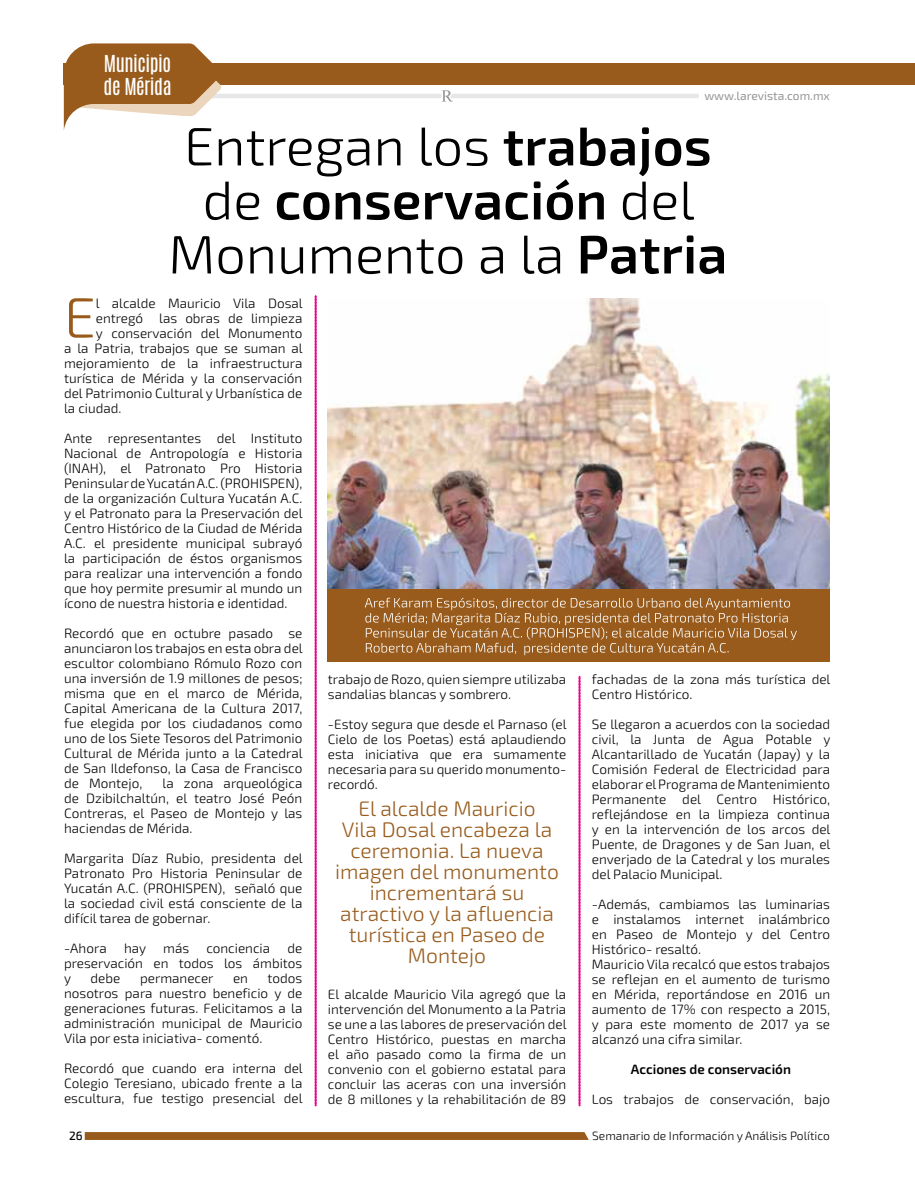
<style>
.page{position:relative;width:915px;height:1191px;background:#fff}
.page>*{position:absolute;margin:0;border:0;box-sizing:border-box;transform-origin:0 0}
.t1{font:300 57px "Exo 2";color:#985b1b}
.t2{font:300 54px/54px "Exo 2";color:#000;text-align:center}
.t3{font:300 21px/21px "Exo 2";color:#985b1b;text-align:center}
.t4{font:19.5px/23.4px "Antonio";letter-spacing:-.025em;color:#fff}
.t5{font:300 13.5px/15px "Exo 2";color:#000;text-align:justify}
.t6{font:600 13.5px "Exo 2";color:#000}
.t7{font:300 12px "Exo 2";color:#000}
.t8{font:12px "Exo 2";color:#939598}
.t9{font:500 12px "Exo 2";color:#000}
.s1{font-weight:600}
</style>
<div class="page">
<hr style="left:64px;top:94px;width:377px;height:4px;background:#e6e7e8">
<hr style="left:441px;top:94px;width:257px;height:4px;background:#e6e7e8">
<svg style="left:441px;top:90px;width:12px;height:12px"></svg>
<svg style="left:85px;top:1132px;width:503px;height:8px;background:#995d1e"></svg>
<div style="left:64px;top:64px;width:850px;height:21px;background:#985b1b"></div>
<svg style="left:64px;top:43px;width:157px;height:86px"></svg>
<svg style="left:315px;top:295px;width:1px;height:811px"></svg>
<svg style="left:578px;top:676px;width:2px;height:430px"></svg>
<img style="left:327px;top:298px;width:502px;height:291px">
<div style="left:327px;top:589px;width:502px;height:73px;background:#985b1b"></div>
<svg style="left:364px;top:597px;width:432px;height:58px"></svg>
<h3 class="t4" style="left:103px;top:52px;width:69px">Municipio de Mérida</h3>
<p class="t8" style="left:704px;top:89px;width:127px">www.larevista.com.mx</p>
<h2 class="t2" style="left:168px;top:121px;width:560px">Entregan los <span class="s1">trabajos </span>de <span class="s1">conservación</span> del<br>Monumento a la <span class="s1">Patria</span></h2>
<h1 class="t1" style="left:64px;top:285px;width:33px">E</h1>
<p class="t5" style="left:96px;top:296px;width:208px">l alcalde Mauricio Vila Dosal</p>
<p class="t5" style="left:96px;top:311px;width:208px">entregó las obras de limpieza</p>
<p class="t5" style="left:96px;top:326px;width:208px">y conservación del Monumento</p>
<p class="t5" style="left:64px;top:341px;width:240px">a la Patria, trabajos que se suman al</p>
<p class="t5" style="left:64px;top:356px;width:240px">mejoramiento de la infraestructura</p>
<p class="t5" style="left:64px;top:371px;width:240px">turística de Mérida y la conservación</p>
<p class="t5" style="left:64px;top:386px;width:240px">del Patrimonio Cultural y Urbanística de</p>
<p class="t5" style="left:64px;top:401px;width:59px">la ciudad.</p>
<p class="t5" style="left:64px;top:431px;width:240px">Ante representantes del Instituto Nacional de Antropología e Historia (INAH), el Patronato Pro Historia Peninsular de Yucatán A.C. (PROHISPEN), de la organización Cultura Yucatán A.C. y el Patronato para la Preservación del Centro Histórico de la Ciudad de Mérida A.C. el presidente municipal subrayó la participación de éstos organismos para realizar una intervención a fondo que hoy permite presumir al mundo un ícono de nuestra historia e identidad.</p>
<p class="t5" style="left:64px;top:626px;width:240px">Recordó que en octubre pasado se anunciaron los trabajos en esta obra del escultor colombiano Rómulo Rozo con una inversión de 1.9 millones de pesos; misma que en el marco de Mérida, Capital Americana de la Cultura 2017, fue elegida por los ciudadanos como uno de los Siete Tesoros del Patrimonio Cultural de Mérida junto a la Catedral de San Ildefonso, la Casa de Francisco de Montejo,</p>
<p class="t5" style="left:64px;top:776px;width:240px;text-indent:98px">la zona arqueológica de Dzibilchaltún, el teatro José Peón Contreras, el Paseo de Montejo y las haciendas de Mérida.</p>
<p class="t5" style="left:64px;top:851px;width:240px">Margarita Díaz Rubio, presidenta del Patronato Pro Historia Peninsular de Yucatán A.C. (PROHISPEN), señaló que la sociedad civil está consciente de la difícil tarea de gobernar.</p>
<p class="t5" style="left:64px;top:941px;width:44px">-Ahora</p>
<p class="t5" style="left:124px;top:941px;width:24px">hay</p>
<p class="t5" style="left:163px;top:941px;width:28px">más</p>
<p class="t5" style="left:206px;top:941px;width:65px">conciencia</p>
<p class="t5" style="left:64px;top:941px;width:240px;text-indent:223px">de preservación en todos los ámbitos y</p>
<p class="t5" style="left:64px;top:971px;width:240px;text-indent:203px">todos nosotros para nuestro beneficio y de generaciones futuras. Felicitamos a la administración municipal de Mauricio Vila por esta iniciativa- comentó.</p>
<p class="t5" style="left:64px;top:1061px;width:240px">Recordó que cuando era interna del Colegio Teresiano, ubicado frente a la escultura, fue testigo presencial del</p>
<p class="t5" style="left:91px;top:971px;width:31px">debe</p>
<p class="t5" style="left:140px;top:971px;width:75px">permanecer</p>
<p class="t5" style="left:233px;top:971px;width:16px">en</p>
<p class="t9" style="left:69px;top:1128px;width:15px">26</p>
<p class="t5" style="left:328px;top:672px;width:240px">trabajo de Rozo, quien siempre utilizaba sandalias blancas y sombrero.</p>
<p class="t5" style="left:328px;top:717px;width:240px">-Estoy segura que desde el Parnaso (el Cielo de los Poetas) está aplaudiendo esta iniciativa que era sumamente necesaria para su querido monumento&shy;recordó.</p>
<h3 class="t3" style="left:335px;top:798px;width:225px">El alcalde Mauricio<br>Vila Dosal encabeza la ceremonia. La nueva imagen del monumento incrementará su atractivo y la afluencia turística en Paseo de<br>Montejo</h3>
<p class="t5" style="left:328px;top:987px;width:240px">El alcalde Mauricio Vila agregó que la intervención del Monumento a la Patria se une a las labores de preservación del Centro Histórico, puestas en marcha el año pasado como la firma de un convenio con el gobierno estatal para concluir las aceras con una inversión de 8 millones y la rehabilitación de 89</p>
<p class="t5" style="left:591px;top:672px;width:240px">fachadas de la zona más turística del<br>Centro Histórico.</p>
<p class="t5" style="left:591px;top:717px;width:240px">Se llegaron a acuerdos con la sociedad civil, la Junta de Agua Potable y Alcantarillado de Yucatán (Japay) y la Comisión Federal de Electricidad para elaborar el Programa de Mantenimiento Permanente del Centro Histórico, reflejándose en la limpieza continua y en la intervención de los arcos del Puente, de Dragones y de San Juan, el enverjado de la Catedral y los murales del Palacio Municipal.</p>
<p class="t5" style="left:591px;top:897px;width:240px;text-align:left">-Además, cambiamos las luminarias e instalamos internet inalámbrico en Paseo de Montejo y del Centro<br>Histórico- resaltó.<br>Mauricio Vila recalcó que estos trabajos se reflejan en el aumento de turismo en Mérida, reportándose en 2016 un aumento de 17% con respecto a 2015, y para este momento de 2017 ya se alcanzó una cifra similar.</p>
<p class="t6" style="left:630px;top:1061px;width:161px">Acciones de conservación</p>
<p class="t5" style="left:591px;top:1092px;width:240px">Los trabajos de conservación, bajo</p>
<p class="t7" style="left:592px;top:1128px;width:239px">Semanario de Información y Análisis Político</p>
</div>
